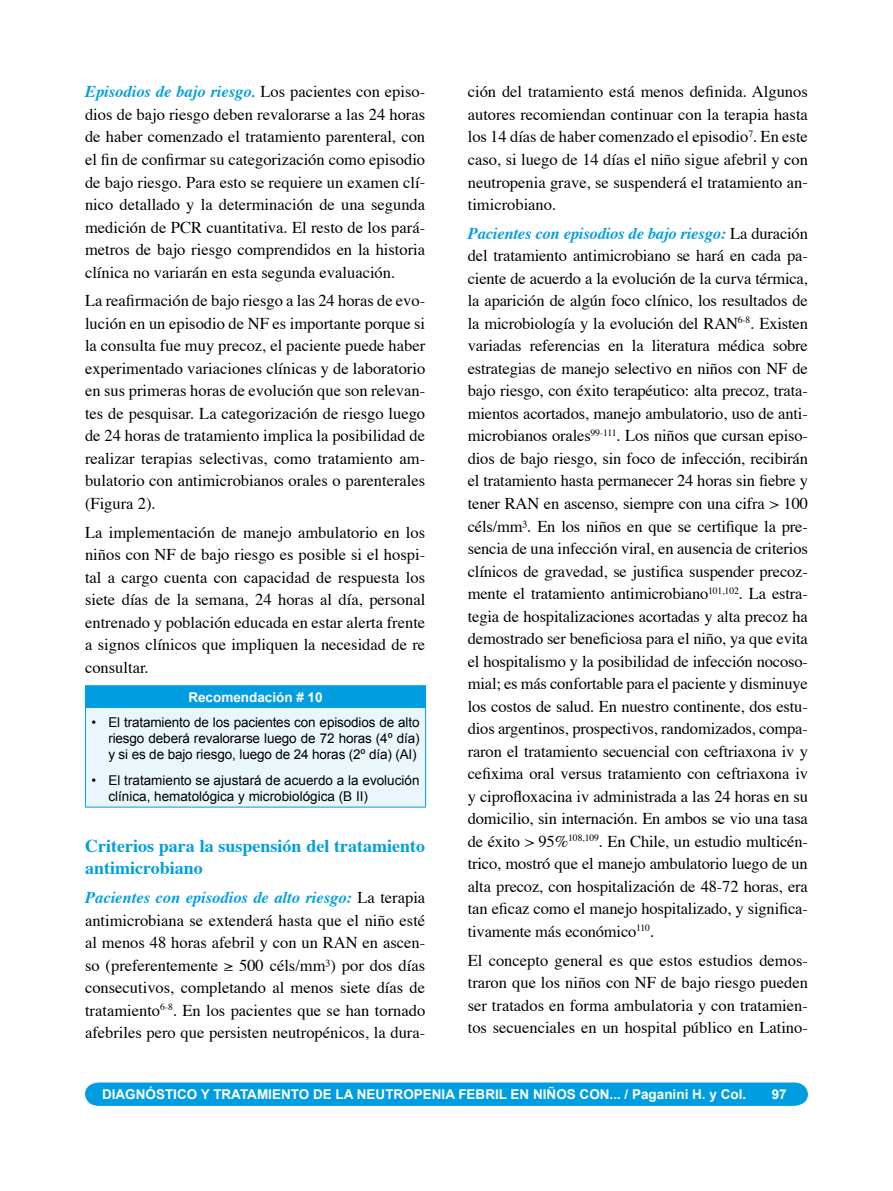
<style>
.page{position:relative;width:893px;height:1191px;background:#fff}
.page>*{position:absolute;margin:0;border:0;box-sizing:border-box;transform-origin:0 0}
.t1{font:700 18px/22.5px "Times";color:#009ee0}
.t2{font:16.5px/22.5px "Times";color:#000;text-align:justify}
.t3{font:13.5px/16.2px "Arial";color:#000;text-align:justify}
.t4{font:700 13.5px "Arial";color:#fff}
.s1{font-weight:700;font-style:italic;color:#009ee0}
</style>
<div class="page">
<svg style="left:85px;top:1082px;width:723px;height:24px;background:#08a1e0"></svg>
<div style="left:85px;top:685px;width:341px;height:22px;background:#009ee0"></div>
<div style="left:85px;top:707px;width:341px;height:100px;background:#eaf6fc"></div>
<hr style="left:85px;top:707px;width:341px;height:1px;background:#009ee0">
<hr style="left:85px;top:708px;width:1px;height:98px;background:#009ee0">
<hr style="left:425px;top:708px;width:1px;height:98px;background:#009ee0">
<hr style="left:85px;top:806px;width:341px;height:1px;background:#009ee0">
<p class="t2" style="left:85px;top:79px;width:342px"><span class="s1">Episodios de bajo riesgo.</span> Los pacientes con episo&shy;dios de bajo riesgo deben revalorarse a las 24 horas de haber comenzado el tratamiento parenteral, con el fin de confirmar su categorización como episodio de bajo riesgo. Para esto se requiere un examen clí&shy;nico detallado y la determinación de una segunda medición de PCR cuantitativa. El resto de los pará&shy;metros de bajo riesgo comprendidos en la historia clínica no variarán en esta segunda evaluación.</p>
<p class="t2" style="left:85px;top:288px;width:342px">La reafirmación de bajo riesgo a las 24 horas de evo&shy;lución en un episodio de NF es importante porque si la consulta fue muy precoz, el paciente puede haber experimentado variaciones clínicas y de laboratorio en sus primeras horas de evolución que son relevan&shy;tes de pesquisar. La categorización de riesgo luego de 24 horas de tratamiento implica la posibilidad de realizar terapias selectivas, como tratamiento am&shy;bulatorio con antimicrobianos orales o parenterales (Figura 2).</p>
<p class="t2" style="left:85px;top:519px;width:342px">La implementación de manejo ambulatorio en los niños con NF de bajo riesgo es posible si el hospi&shy;tal a cargo cuenta con capacidad de respuesta los siete días de la semana, 24 horas al día, personal entrenado y población educada en estar alerta frente a signos clínicos que impliquen la necesidad de re consultar.</p>
<p class="t4" style="left:188px;top:689px;width:136px">RECOMENDACIÓN # 1 0</p>
<p class="t3" style="left:108px;top:714px;width:313px;text-indent:-17px">• El tratamiento de los pacientes con episodios de alto riesgo deberá revalorarse luego de 72 horas (4º día) y si es de bajo riesgo, luego de 24 horas (2º día) (AI)</p>
<p class="t3" style="left:108px;top:772px;width:313px;text-indent:-17px">• El tratamiento se ajustará de acuerdo a la evolución clínica, hematológica y microbiológica (B II)</p>
<p class="t1" style="left:85px;top:832px;width:342px">Criterios para la suspensión del tratamiento antimicrobiano</p>
<p class="t2" style="left:85px;top:885px;width:342px"><span class="s1">Pacientes con episodios de alto riesgo:</span> La terapia antimicrobiana se extenderá hasta que el niño esté al menos 48 horas afebril y con un RAN en ascen&shy;so (preferentemente ≥ 500 céls/mm³) por dos días consecutivos, completando al menos siete días de tratamiento<sup>6-8</sup>. En los pacientes que se han tornado afebriles pero que persisten neutropénicos, la dura-</p>
<p class="t2" style="left:468px;top:79px;width:342px">ción del tratamiento está menos definida. Algunos autores recomiendan continuar con la terapia hasta los 14 días de haber comenzado el episodio<sup>7</sup>. En este caso, si luego de 14 días el niño sigue afebril y con neutropenia grave, se suspenderá el tratamiento an&shy;timicrobiano.</p>
<p class="t2" style="left:468px;top:221px;width:342px"><span class="s1">Pacientes con episodios de bajo riesgo:</span> La duración del tratamiento antimicrobiano se hará en cada pa&shy;ciente de acuerdo a la evolución de la curva térmica, la aparición de algún foco clínico, los resultados de la microbiología y la evolución del RAN<sup>6-8</sup>. Existen variadas referencias en la literatura médica sobre estrategias de manejo selectivo en niños con NF de bajo riesgo, con éxito terapéutico: alta precoz, trata&shy;mientos acortados, manejo ambulatorio, uso de anti&shy;microbianos orales<sup>99-111</sup>. Los niños que cursan episo&shy;dios de bajo riesgo, sin foco de infección, recibirán el tratamiento hasta permanecer 24 horas sin fiebre y tener RAN en ascenso, siempre con una cifra &gt; 100 céls/mm³. En los niños en que se certifique la pre&shy;sencia de una infección viral, en ausencia de criterios clínicos de gravedad, se justifica suspender precoz&shy;mente el tratamiento antimicrobiano<sup>101,102</sup>. La estra&shy;tegia de hospitalizaciones acortadas y alta precoz ha demostrado ser beneficiosa para el niño, ya que evita el hospitalismo y la posibilidad de infección nocoso&shy;mial; es más confortable para el paciente y disminuye los costos de salud. En nuestro continente, dos estu&shy;dios argentinos, prospectivos, randomizados, compa&shy;raron el tratamiento secuencial con ceftriaxona iv y cefixima oral versus tratamiento con ceftriaxona iv y ciprofloxacina iv administrada a las 24 horas en su domicilio, sin internación. En ambos se vio una tasa de éxito &gt; 95%<sup>108,109</sup>. En Chile, un estudio multicén&shy;trico, mostró que el manejo ambulatorio luego de un alta precoz, con hospitalización de 48-72 horas, era tan eficaz como el manejo hospitalizado, y significa&shy;tivamente más económico<sup>110</sup>.</p>
<p class="t2" style="left:468px;top:947px;width:342px">El concepto general es que estos estudios demos&shy;traron que los niños con NF de bajo riesgo pueden ser tratados en forma ambulatoria y con tratamien&shy;tos secuenciales en un hospital público en Latino-</p>
<p class="t4" style="left:102px;top:1086px;width:19px">DIAGN</p>
<p class="t4" style="left:146px;top:1086px;width:20px">ÓSTICO</p>
<p class="t4" style="left:201px;top:1086px;width:23px">Y TRATAMIENTO</p>
<p class="t4" style="left:313px;top:1086px;width:54px">DELANEUTROPENIA</p>
<p class="t4" style="left:458px;top:1086px;width:18px">FEBRIL</p>
<p class="t4" style="left:511px;top:1086px;width:80px">EN NIÑOS CON</p>
<p class="t4" style="left:610px;top:1086px;width:138px">... / PAGANINI H. Y COL.</p>
<p class="t4" style="left:772px;top:1086px;width:17px">97</p>
</div>
